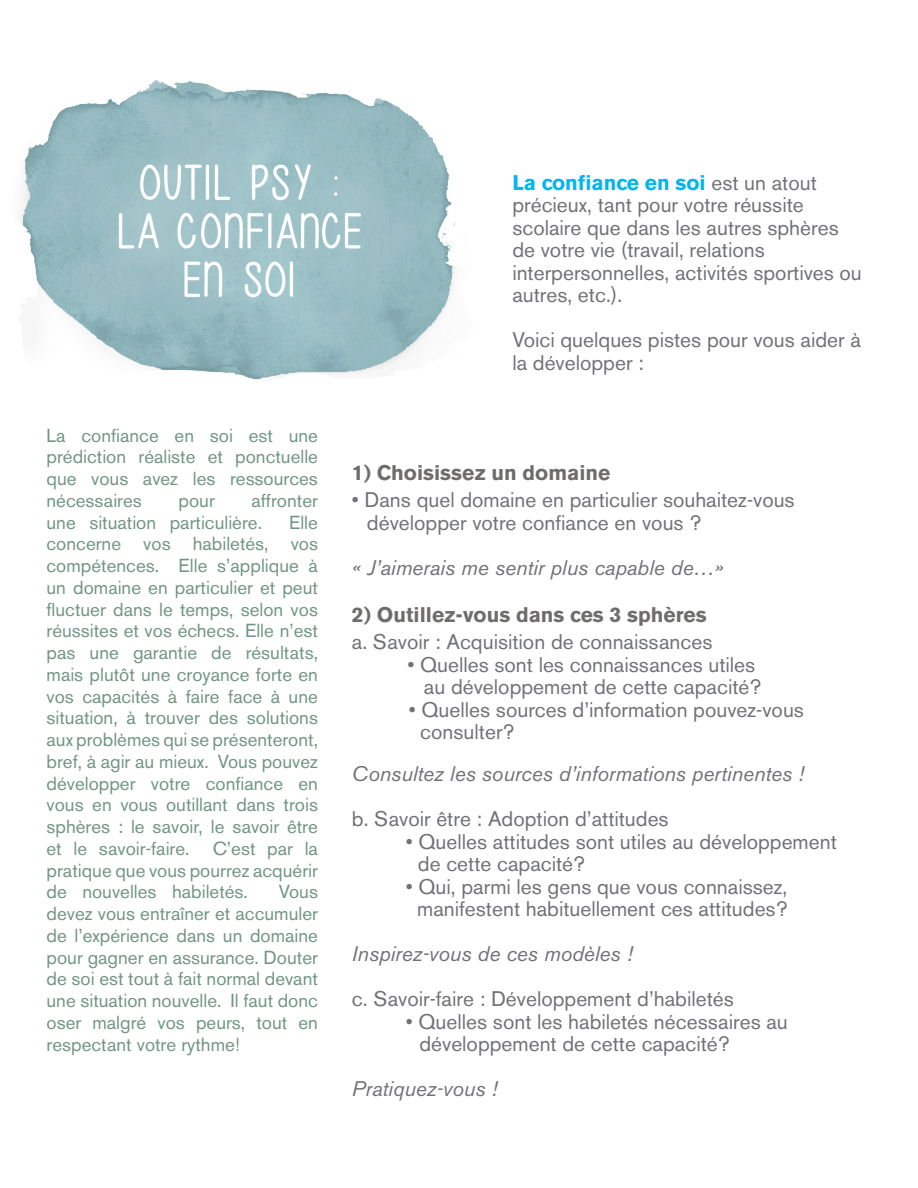
<style>
.page{position:relative;width:918px;height:1188px;background:#fff}
.page>*{position:absolute;margin:0;border:0;box-sizing:border-box;transform-origin:0 0}
.t1{font:21px/22.5px "Akzidenz Grotesk BE";color:#717275}
.t2{font:italic 21px "Akzidenz Grotesk BE";color:#717275}
.t3{font:700 21px "Akzidenz Grotesk BE";color:#6e6d6c}
.t4{font:18.75px/21.8px "Akzidenz Grotesk BE";color:#719584;text-align:justify}
.s1{font-weight:700;color:#00b6f0}
</style>
<div class="page">
<img style="left:21px;top:80px;width:435px;height:300px">
<p class="t4" style="left:47px;top:424px;width:273px">La confiance en soi est une prédiction réaliste et ponctuelle que vous avez les ressources nécessaires</p>
<p class="t4" style="left:47px;top:490px;width:273px;text-indent:205px">affronter une situation particulière.</p>
<p class="t4" style="left:179px;top:490px;width:38px">pour</p>
<p class="t4" style="left:47px;top:511px;width:273px;text-indent:243px">Elle concerne vos habiletés, vos compétences. Elle s’applique à un domaine en particulier et peut fluctuer dans le temps, selon vos réussites et vos échecs. Elle n’est pas une garantie de résultats, mais plutôt une croyance forte en vos capacités à faire face à une situation, à trouver des solutions aux problèmes qui se présenteront, bref, à agir au mieux. Vous pouvez développer votre confiance en vous en vous outillant dans trois sphères : le savoir, le savoir être et le savoir-faire. C’est par la pratique que vous pourrez acquérir de nouvelles habiletés.</p>
<p class="t4" style="left:47px;top:881px;width:273px;text-indent:232px">Vous devez vous entraîner et accumuler de l’expérience dans un domaine pour gagner en assurance. Douter de soi est tout à fait normal devant une situation nouvelle. Il faut donc oser malgré vos peurs, tout en respectant votre rythme!</p>
<p class="t1" style="left:512px;top:171px;width:351px"><span class="s1">La confiance en soi</span> est un atout précieux, tant pour votre réussite scolaire que dans les autres sphères de votre vie (travail, relations interpersonnelles, activités sportives ou autres, etc.).</p>
<p class="t1" style="left:512px;top:329px;width:350px">Voici quelques pistes pour vous aider à la développer :</p>
<p class="t3" style="left:352px;top:461px;width:260px">1) Choisissez un domaine</p>
<p class="t1" style="left:367px;top:489px;width:429px;text-indent:-15px">• Dans quel domaine en particulier souhaitez-vous développer votre confiance en vous ?</p>
<p class="t2" style="left:352px;top:555px;width:373px">« J’aimerais me sentir plus capable de…»</p>
<p class="t3" style="left:352px;top:603px;width:356px">2) Outillez-vous dans ces 3 sphères</p>
<p class="t1" style="left:352px;top:631px;width:362px">a. Savoir : Acquisition de connaissances</p>
<p class="t1" style="left:407px;top:653px;width:349px">• Quelles sont les connaissances utiles</p>
<p class="t1" style="left:424px;top:676px;width:339px">au développement de cette capacité?</p>
<p class="t1" style="left:420px;top:698px;width:385px;text-indent:-11px">• Quelles sources d’information pouvez-vous consulter?</p>
<p class="t2" style="left:352px;top:761px;width:454px">Consultez les sources d’informations pertinentes !</p>
<p class="t1" style="left:352px;top:808px;width:318px">b. Savoir être : Adoption d’attitudes</p>
<p class="t1" style="left:406px;top:830px;width:432px">• Quelles attitudes sont utiles au développement</p>
<p class="t1" style="left:418px;top:853px;width:169px">de cette capacité?</p>
<p class="t1" style="left:406px;top:875px;width:383px;text-align:center">• Qui, parmi les gens que vous connaissez, manifestent habituellement ces attitudes?</p>
<p class="t2" style="left:352px;top:941px;width:282px">Inspirez-vous de ces modèles !</p>
<p class="t1" style="left:352px;top:988px;width:383px">c. Savoir-faire : Développement d’habiletés</p>
<p class="t1" style="left:406px;top:1010px;width:383px">• Quelles sont les habiletés nécessaires au</p>
<p class="t1" style="left:419px;top:1033px;width:312px">développement de cette capacité?</p>
<p class="t2" style="left:352px;top:1076px;width:147px">Pratiquez-vous !</p>
</div>
